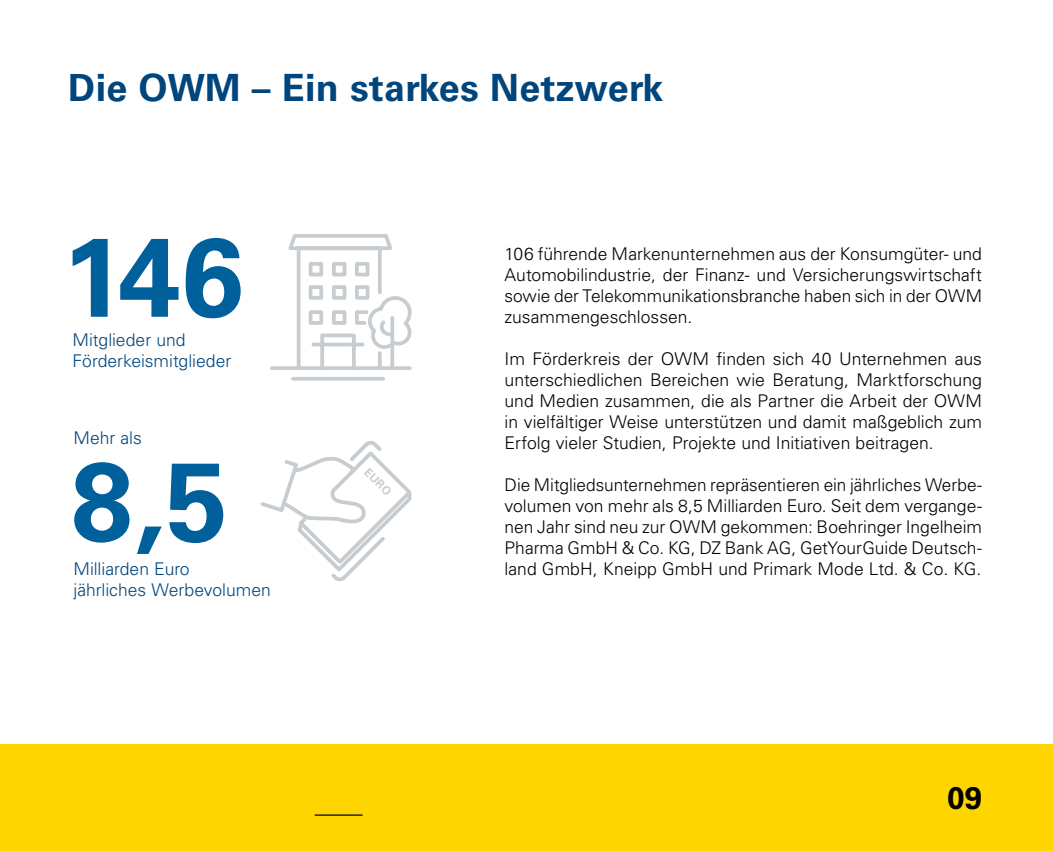
<style>
.page{position:relative;width:1053px;height:851px;background:#fff}
.page>*{position:absolute;margin:0;border:0;box-sizing:border-box;transform-origin:0 0}
.t1{font:700 111.38px "Univers LT Std";color:#00609c}
.t2{font:700 37.5px "Univers LT Std";letter-spacing:.01em;color:#00457c}
.t3{font:700 31.25px "Univers LT Std";color:#000}
.t4{font:300 17.5px/21px "Univers LT Std";color:#000;text-align:justify}
.t5{font:300 17.5px/21px "Univers LT Std";color:#00457c}
.t6{font:700 11.25px "Univers LT Std";color:#c6ccd0}
</style>
<div class="page">
<svg style="left:260px;top:441px;width:152px;height:141px"></svg>
<svg style="left:270px;top:234px;width:142px;height:147px"></svg>
<div style="left:0;top:744px;width:1052px;height:106px;background:#ffd500"></div>
<hr style="left:314px;top:814px;width:48px;height:1px;background:#000">
<h2 class="t2" style="left:68px;top:66px;width:596px">Die OWM – Ein starkes Netzwerk</h2>
<h1 class="t1" style="left:62px;top:212px;width:183px">146</h1>
<p class="t5" style="left:72px;top:329px;width:160px">Mitglieder und<br>Förderkeismitglieder</p>
<p class="t5" style="left:73px;top:427px;width:70px">Mehr als</p>
<h1 class="t1" style="left:71px;top:437px;width:159px">8,5</h1>
<p class="t6" style="left:371px;top:465px;width:34px;rotate:45deg">EURO</p>
<p class="t4" style="left:504px;top:243px;width:479px">106 führende Markenunternehmen aus der Konsumgüter- und Automobilindustrie, der Finanz- und Versicherungswirtschaft sowie der Telekommunikationsbranche haben sich in der OWM zusammengeschlossen.</p>
<p class="t4" style="left:504px;top:348px;width:479px">Im Förderkreis der OWM finden sich 40 Unternehmen aus unterschiedlichen Bereichen wie Beratung, Marktforschung und Medien zusammen, die als Partner die Arbeit der OWM in vielfältiger Weise unterstützen und damit maßgeblich zum Erfolg vieler Studien, Projekte und Initiativen beitragen.</p>
<p class="t4" style="left:504px;top:474px;width:479px">Die Mitgliedsunternehmen repräsentieren ein jährliches Werbe&shy;volumen von mehr als 8,5 Milliarden Euro. Seit dem vergange&shy;nen Jahr sind neu zur OWM gekommen: Boehringer Ingelheim Pharma GmbH &amp; Co. KG, DZ Bank AG, GetYourGuide Deutsch-</p>
<p class="t5" style="left:73px;top:558px;width:118px">Milliarden Euro</p>
<p class="t4" style="left:504px;top:558px;width:478px">land GmbH, Kneipp GmbH und Primark Mode Ltd. &amp; Co. KG.</p>
<p class="t5" style="left:73px;top:579px;width:199px">jährliches Werbevolumen</p>
<h3 class="t3" style="left:946px;top:779px;width:37px">09</h3>
</div>
